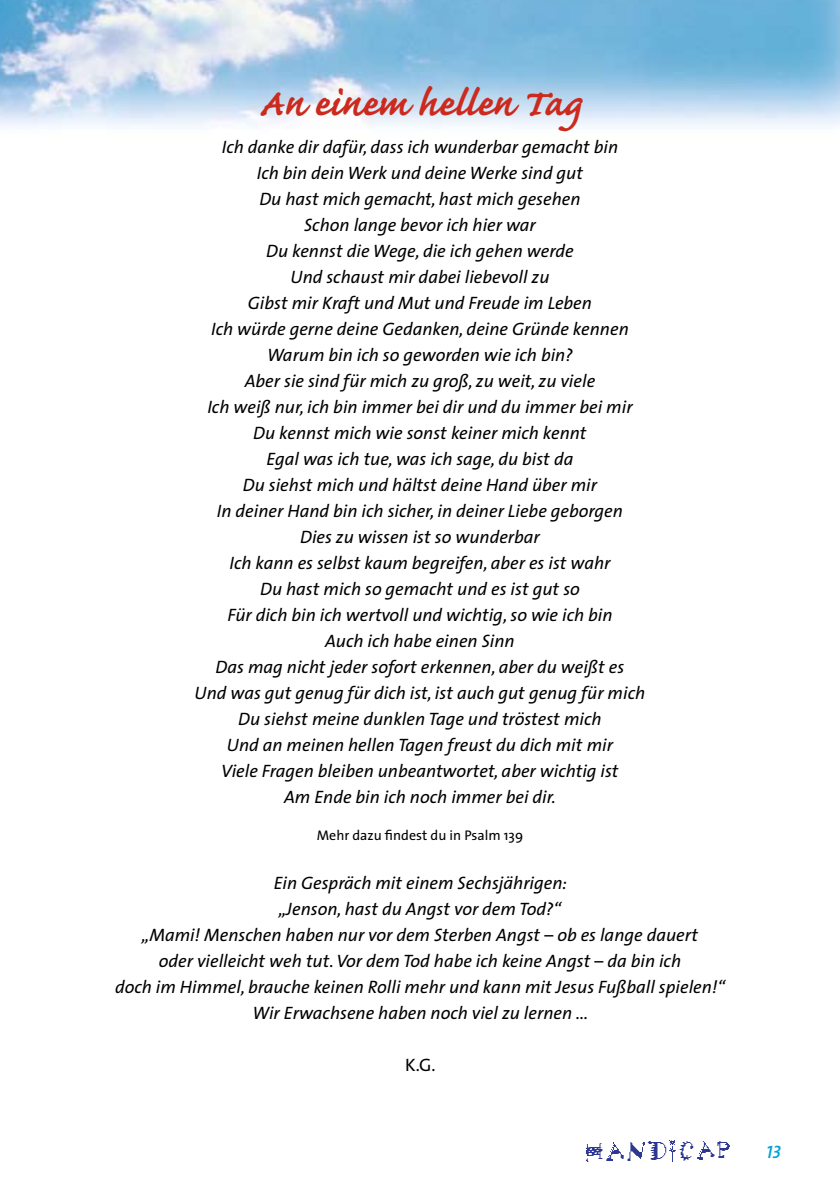
<style>
.page{position:relative;width:840px;height:1191px;background:#fff}
.page>*{position:absolute;margin:0;border:0;box-sizing:border-box;transform-origin:0 0}
.t1{font:700 48px "Caflisch Script";letter-spacing:-.005em;color:#cb2a1d}
.t2{font:italic 18px/26px "The Sans";color:#000;text-align:center}
.t3{font:18px "The Sans";color:#000}
.t4{font:italic 18px "The Sans Semi Bold Caps";color:#00a3d4}
.t5{font:14px "The Sans";color:#000}
</style>
<div class="page">
<img style="left:586px;top:1140px;width:143px;height:21px">
<img style="left:0;top:0;width:839px;height:127px">
<h1 class="t1" style="left:259px;top:79px;width:323px">An einem hellen Tag</h1>
<p class="t2" style="left:194px;top:133px;width:452px">Ich danke dir dafür, dass ich wunderbar gemacht bin<br>Ich bin dein Werk und deine Werke sind gut<br>Du hast mich gemacht, hast mich gesehen<br>Schon lange bevor ich hier war<br>Du kennst die Wege, die ich gehen werde<br>Und schaust mir dabei liebevoll zu<br>Gibst mir Kraft und Mut und Freude im Leben<br>Ich würde gerne deine Gedanken, deine Gründe kennen Warum bin ich so geworden wie ich bin?<br>Aber sie sind für mich zu groß, zu weit, zu viele<br>Ich weiß nur, ich bin immer bei dir und du immer bei mir Du kennst mich wie sonst keiner mich kennt<br>Egal was ich tue, was ich sage, du bist da<br>Du siehst mich und hältst deine Hand über mir<br>In deiner Hand bin ich sicher, in deiner Liebe geborgen<br>Dies zu wissen ist so wunderbar<br>Ich kann es selbst kaum begreifen, aber es ist wahr<br>Du hast mich so gemacht und es ist gut so<br>Für dich bin ich wertvoll und wichtig, so wie ich bin<br>Auch ich habe einen Sinn<br>Das mag nicht jeder sofort erkennen, aber du weißt es<br>Und was gut genug für dich ist, ist auch gut genug für mich Du siehst meine dunklen Tage und tröstest mich<br>Und an meinen hellen Tagen freust du dich mit mir<br>Viele Fragen bleiben unbeantwortet, aber wichtig ist<br>Am Ende bin ich noch immer bei dir.</p>
<p class="t5" style="left:316px;top:824px;width:208px">Mehr dazu findest du in Psalm 139</p>
<p class="t2" style="left:115px;top:869px;width:611px">Ein Gespräch mit einem Sechsjährigen:<br>„Jenson, hast du Angst vor dem Tod?“<br>„Mami! Menschen haben nur vor dem Sterben Angst – ob es lange dauert<br>oder vielleicht weh tut. Vor dem Tod habe ich keine Angst – da bin ich<br>doch im Himmel, brauche keinen Rolli mehr und kann mit Jesus Fußball spielen!“ Wir Erwachsene haben noch viel zu lernen ...</p>
<p class="t3" style="left:405px;top:1049px;width:32px">K.G.</p>
<p class="t4" style="left:765px;top:1137px;width:16px">13</p>
</div>
